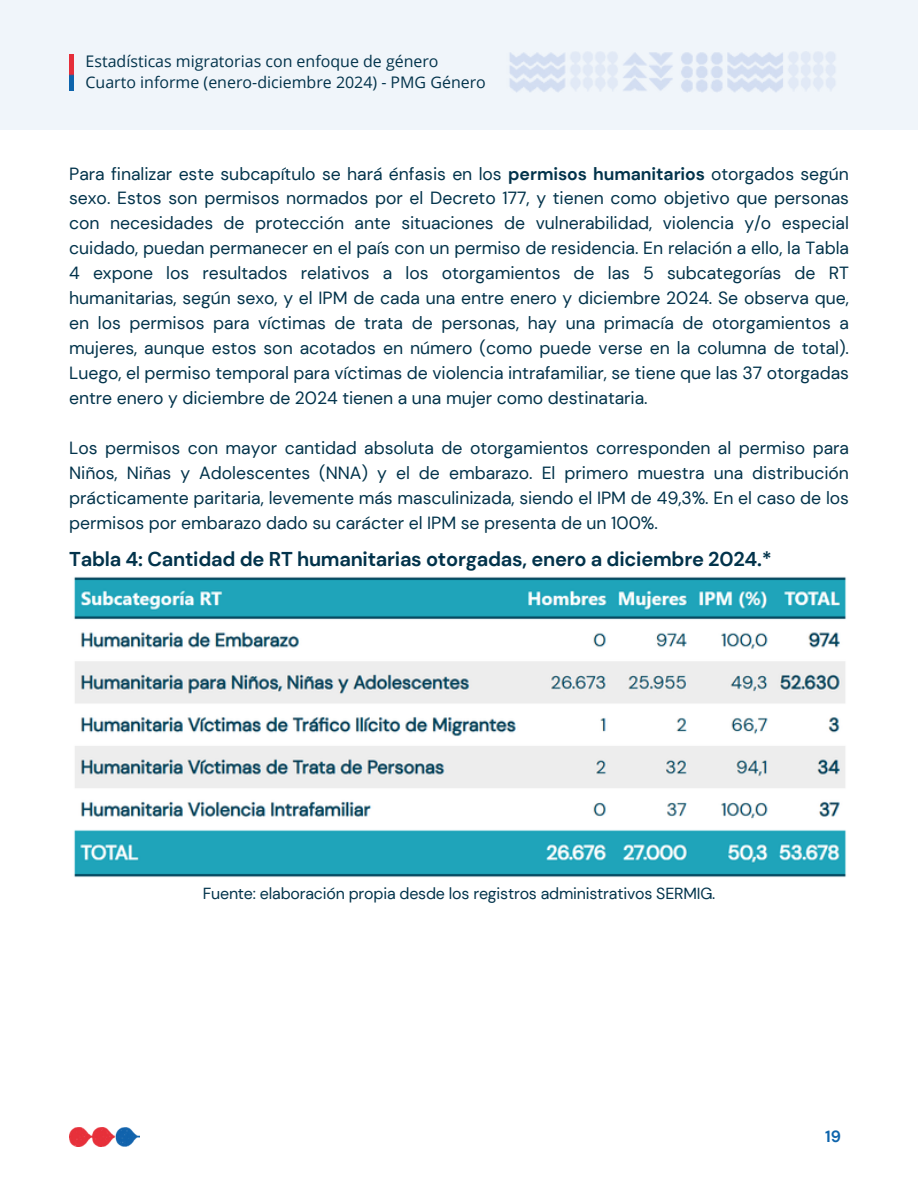
<style>
.page{position:relative;width:918px;height:1188px;background:#fff}
.page>*{position:absolute;margin:0;border:0;box-sizing:border-box;transform-origin:0 0}
.t1{font:700 20px "DM Sans";letter-spacing:-.01em;color:#02334b}
.t2{font:17.6px/25px "DM Sans";letter-spacing:-.005em;color:#02334b;text-align:justify}
.t3{font:700 16.2px "DM Sans";color:#0e64ac}
.t4{font:16px "Open Sans";color:#02334b}
.t5{font:16px "DM Sans";letter-spacing:-.01em;color:#02334b}
.s1{font-weight:700}
</style>
<div class="page">
<img style="left:74px;top:577px;width:772px;height:300px">
<img style="left:69px;top:1127px;width:71px;height:20px">
<div style="left:0;top:0;width:918px;height:129px;background:#f0f5fa"></div>
<img style="left:69px;top:54px;width:5px;height:36px">
<img style="left:509px;top:52px;width:326px;height:40px">
<p class="t4" style="left:86px;top:50px;width:354px">Estadísticas migratorias con enfoque de género</p>
<p class="t4" style="left:86px;top:71px;width:402px">Cuarto informe (enero-diciembre 2024) - PMG Género</p>
<p class="t2" style="left:69px;top:161px;width:781px">Para finalizar este subcapítulo se hará énfasis en los <span class="s1">permisos humanitarios</span> otorgados según sexo. Estos son permisos normados por el Decreto 177, y tienen como objetivo que personas con necesidades de protección ante situaciones de vulnerabilidad, violencia y/o especial cuidado, puedan permanecer en el país con un permiso de residencia. En relación a ello, la Tabla 4 expone los resultados relativos a los otorgamientos de las 5 subcategorías de RT humanitarias, según sexo, y el IPM de cada una entre enero y diciembre 2024. Se observa que, en los permisos para víctimas de trata de personas, hay una primacía de otorgamientos a mujeres, aunque estos son acotados en número (como puede verse en la columna de total).<br>Luego, el permiso temporal para víctimas de violencia intrafamiliar, se tiene que las 37 otorgadas entre enero y diciembre de 2024 tienen a una mujer como destinataria.</p>
<p class="t2" style="left:69px;top:435px;width:781px">Los permisos con mayor cantidad absoluta de otorgamientos corresponden al permiso para Niños, Niñas y Adolescentes (NNA) y el de embarazo. El primero muestra una distribución prácticamente paritaria, levemente más masculinizada, siendo el IPM de 49,3%. En el caso de los permisos por embarazo dado su carácter el IPM se presenta de un 100%.</p>
<p class="t1" style="left:69px;top:546px;width:704px">Tabla 4: Cantidad de RT humanitarias otorgadas, enero a diciembre 2024.*</p>
<p class="t5" style="left:203px;top:883px;width:514px">Fuente: elaboración propia desde los registros administrativos SERMIG.</p>
<p class="t3" style="left:825px;top:1126px;width:17px">19</p>
</div>
